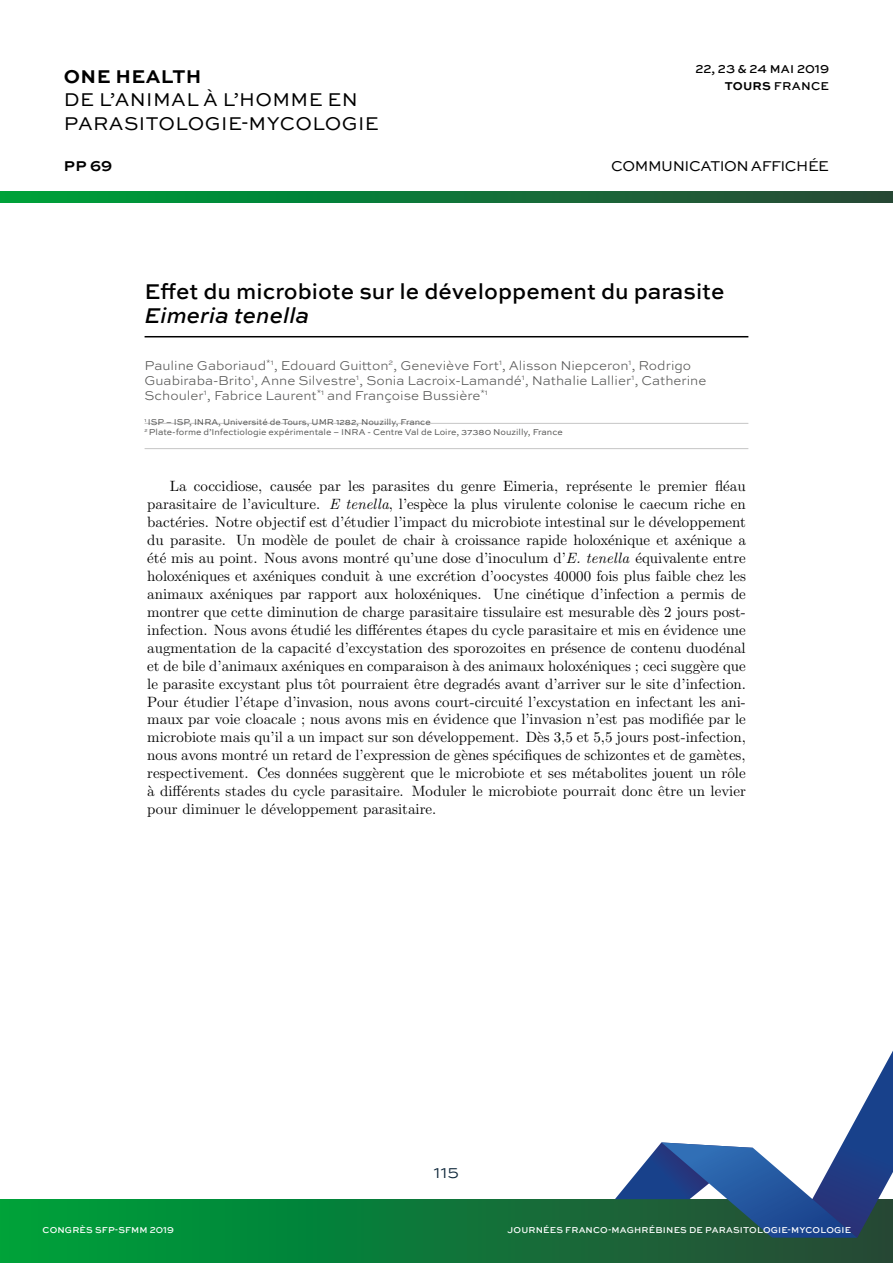
<style>
.page{position:relative;width:893px;height:1263px;background:#fff}
.page>*{position:absolute;margin:0;border:0;box-sizing:border-box;transform-origin:0 0}
.t1{font:500 22.5px "Sweet Sans Pro";color:#000}
.t2{font:italic 500 22.5px "Sweet Sans Pro";color:#000}
.t3{font:19.5px/23.4px "Sweet Sans Pro";letter-spacing:.02em;color:#000}
.t4{font:700 19.5px "Sweet Sans Pro";letter-spacing:.02em;color:#000}
.t5{font:300 18px "Sweet Sans Pro";color:#0c2538}
.t6{font:15px/18px "CMR10";color:#000;text-align:justify}
.t7{font:15px "Sweet Sans Pro";letter-spacing:-.03em;color:#000}
.t8{font:15px "CMBX10";color:#000}
.t9{font:700 15px "Sweet Sans Pro";color:#000}
.t10{font:300 13.5px/15px "Sweet Sans Pro";color:#575756}
.t11{font:500 12px/16.5px "Sweet Sans Pro";letter-spacing:.02em;color:#000;text-align:right}
.t12{font:9px/10.5px "Sweet Sans Pro";color:#575756}
.t13{font:500 9px "Sweet Sans Pro";letter-spacing:.02em;color:#fff}
.s1{font-weight:700}
.s2{font-family:"CMTI10"}
</style>
<div class="page">
<div style="left:0;top:1199px;width:893px;height:64px;background:linear-gradient(to right,#00a33b,#284836)"></div>
<svg style="left:615px;top:1051px;width:278px;height:187px"></svg>
<svg style="left:0;top:191px;width:893px;height:12px;background:#107438"></svg>
<hr style="left:145px;top:336px;width:603px;height:1px;background:#000">
<hr style="left:145px;top:423px;width:603px;height:1px;background:#c6c6c6">
<hr style="left:145px;top:448px;width:603px;height:1px;background:#c6c6c6">
<h2 class="t4" style="left:64px;top:62px;width:139px">ONE HEALTH</h2>
<h2 class="t3" style="left:64px;top:87px;width:316px">DE L’ANIMAL À L’HOMME EN<br>PARASITOLOGIE-MYCOLOGIE</h2>
<p class="t9" style="left:64px;top:154px;width:50px">PP 69</p>
<p class="t11" style="left:695px;top:60px;width:135px">22, 23 &amp; 24 MAI 2019<br><span class="s1">TOURS</span> FRANCE</p>
<p class="t7" style="left:611px;top:155px;width:219px">COMMUNICATION AFFICHÉE</p>
<p class="t6" style="left:122px;top:285px;width:651px"><sup>2</sup>Plate-forme d’Infectiologie exp´erimentale – INRA - Centre Val de Loire, 37380 Nouzilly, France. –</p>
<h1 class="t1" style="left:145px;top:275px;width:581px">Effet du microbiote sur le développement du parasite</h1>
<h1 class="t2" style="left:145px;top:299px;width:166px">Eimeria tenella</h1>
<p class="t10" style="left:145px;top:357px;width:563px">Pauline Gaboriaud<sup>*1</sup>, Edouard Guitton<sup>2</sup>, Geneviève Fort<sup>1</sup>, Alisson Niepceron<sup>1</sup>, Rodrigo<br>Guabiraba-Brito<sup>1</sup>, Anne Silvestre<sup>1</sup>, Sonia Lacroix-Lamandé<sup>1</sup>, Nathalie Lallier<sup>1</sup>, Catherine<br>Schouler<sup>1</sup>, Fabrice Laurent<sup>*1</sup> and Françoise Bussière<sup>*1</sup></p>
<p class="t12" style="left:145px;top:416px;width:420px"><sup>1</sup> ISP – ISP, INRA, Université de Tours, UMR 1282, Nouzilly, France<br><sup>2</sup> Plate-forme d’Infectiologie expérimentale – INRA - Centre Val de Loire, 37380 Nouzilly, France</p>
<p class="t8" style="left:417px;top:430px;width:61px">R´esum´e</p>
<p class="t6" style="left:147px;top:479px;width:601px;text-indent:23px">La coccidiose, caus´ee par les parasites du genre Eimeria, repr´esente le premier fl´eau parasitaire de l’aviculture. <span class="s2">E tenella</span>, l’esp`ece la plus virulente colonise le caecum riche en bact´eries. Notre objectif est d’´etudier l’impact du microbiote intestinal sur le d´eveloppement du parasite. Un mod`ele de poulet de chair `a croissance rapide holox´enique et ax´enique a ´et´e mis au point. Nous avons montr´e qu’une dose d’inoculum d’<span class="s2">E. tenella</span> ´equivalente entre holox´eniques et ax´eniques conduit `a une excr´etion d’oocystes 40000 fois plus faible chez les animaux ax´eniques par rapport aux holox´eniques. Une cin´etique d’infection a permis de montrer que cette diminution de charge parasitaire tissulaire est mesurable d`es 2 jours post&shy;infection. Nous avons ´etudi´e les diff´erentes ´etapes du cycle parasitaire et mis en ´evidence une augmentation de la capacit´e d’excystation des sporozoites en pr´esence de contenu duod´enal et de bile d’animaux ax´eniques en comparaison `a des animaux holox´eniques ; ceci sugg`ere que le parasite excystant plus tˆot pourraient ˆetre degrad´es avant d’arriver sur le site d’infection.<br>Pour ´etudier l’´etape d’invasion, nous avons court-circuit´e l’excystation en infectant les ani&shy;maux par voie cloacale ; nous avons mis en ´evidence que l’invasion n’est pas modifi´ee par le microbiote mais qu’il a un impact sur son d´eveloppement. D`es 3,5 et 5,5 jours post-infection, nous avons montr´e un retard de l’expression de g`enes sp´ecifiques de schizontes et de gam`etes, respectivement. Ces donn´ees sugg`erent que le microbiote et ses m´etabolites jouent un rˆole `a diff´erents stades du cycle parasitaire. Moduler le microbiote pourrait donc ˆetre un levier pour diminuer le d´eveloppement parasitaire.</p>
<p class="t5" style="left:434px;top:1159px;width:27px">115</p>
<p class="t13" style="left:43px;top:1223px;width:133px">CONGRÈS SFP-SFMM 2019</p>
<p class="t13" style="left:507px;top:1223px;width:345px">JOURNÉES FRANCO-MAGHRÉBINES DE PARASITOLOGIE-MYCOLOGIE</p>
</div>
